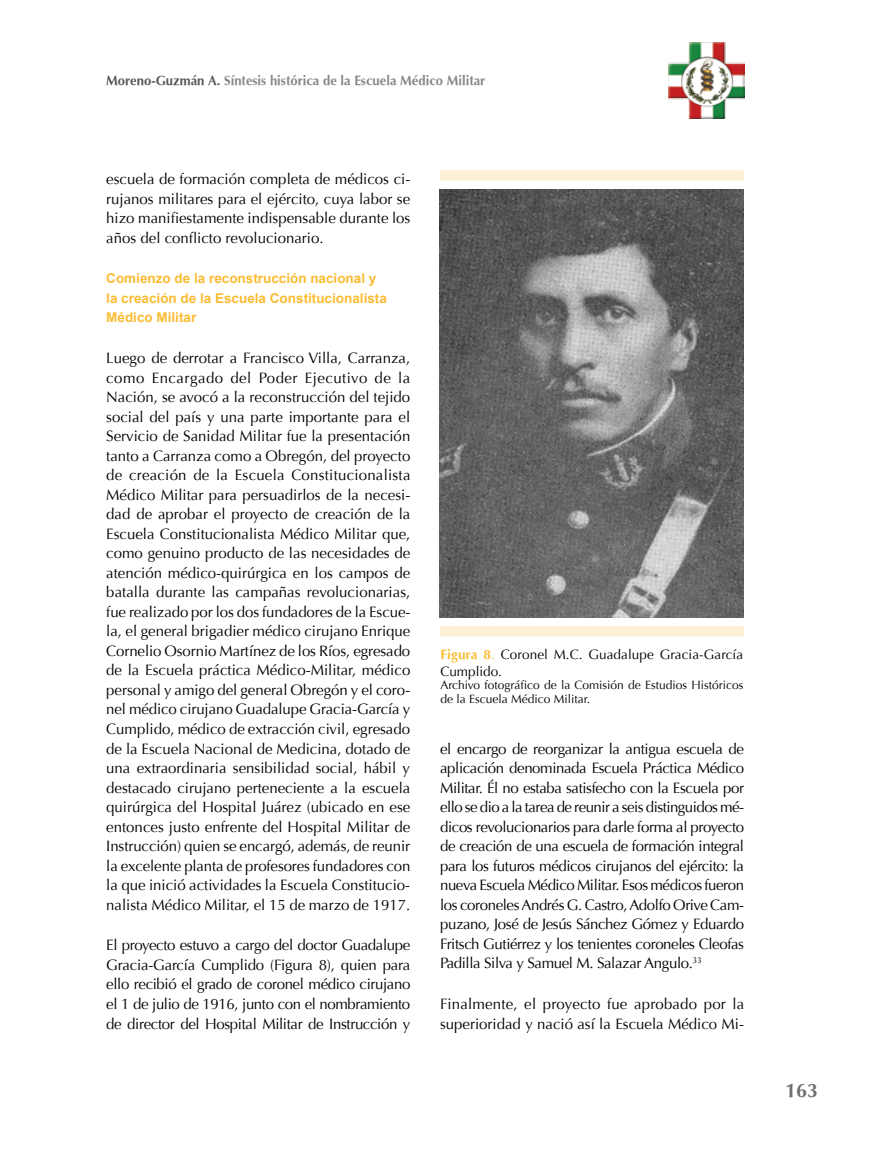
<style>
.page{position:relative;width:893px;height:1149px;background:#fff}
.page>*{position:absolute;margin:0;border:0;box-sizing:border-box;transform-origin:0 0}
.t1{font:700 19.5px "Optima";color:#706f6f}
.t2{font:15px/19.5px "Optima";color:#000;text-align:justify}
.t3{font:700 13.5px/19.5px "Arial";color:#fbbc33}
.t4{font:700 13.5px "Optima";color:#878787}
.t5{font:13.5px/16.5px "Optima";letter-spacing:.01em;color:#000}
.t6{font:12px/13.5px "Optima";color:#000}
.s1{color:#575756}
.s2{font-weight:700;color:#fbbc33}
.s3{color:#fbbc33}
</style>
<div class="page">
<img style="left:668px;top:42px;width:76px;height:76px">
<div style="left:440px;top:625px;width:304px;height:11px;background:#fef1d7"></div>
<div style="left:440px;top:170px;width:304px;height:11px;background:#fef1d7"></div>
<img style="left:440px;top:189px;width:303px;height:428px">
<p class="t4" style="left:106px;top:73px;width:381px"><span class="s1">Moreno-Guzmán A.</span> Síntesis histórica de la Escuela Médico Militar</p>
<p class="t2" style="left:106px;top:169px;width:306px">escuela de formación completa de médicos ci&shy;rujanos militares para el ejército, cuya labor se hizo manifiestamente indispensable durante los años del conflicto revolucionario.</p>
<p class="t3" style="left:106px;top:269px;width:282px">Comienzo de la reconstrucción nacional y la creación de la Escuela Constitucionalista<br>Médico Militar</p>
<p class="t2" style="left:106px;top:348px;width:306px">Luego de derrotar a Francisco Villa, Carranza, como Encargado del Poder Ejecutivo de la Nación, se avocó a la reconstrucción del tejido social del país y una parte importante para el Servicio de Sanidad Militar fue la presentación tanto a Carranza como a Obregón, del proyecto de creación de la Escuela Constitucionalista Médico Militar para persuadirlos de la necesi&shy;dad de aprobar el proyecto de creación de la Escuela Constitucionalista Médico Militar que, como genuino producto de las necesidades de atención médico-quirúrgica en los campos de batalla durante las campañas revolucionarias, fue realizado por los dos fundadores de la Escue&shy;la, el general brigadier médico cirujano Enrique Cornelio Osornio Martínez de los Ríos, egresado de la Escuela práctica Médico-Militar, médico personal y amigo del general Obregón y el coro&shy;nel médico cirujano Guadalupe Gracia-García y Cumplido, médico de extracción civil, egresado de la Escuela Nacional de Medicina, dotado de una extraordinaria sensibilidad social, hábil y destacado cirujano perteneciente a la escuela quirúrgica del Hospital Juárez (ubicado en ese entonces justo enfrente del Hospital Militar de Instrucción) quien se encargó, además, de reunir la excelente planta de profesores fundadores con la que inició actividades la Escuela Constitucio&shy;nalista Médico Militar, el 15 de marzo de 1917.</p>
<p class="t2" style="left:106px;top:935px;width:306px">El proyecto estuvo a cargo del doctor Guadalupe Gracia-García Cumplido (Figura 8), quien para ello recibió el grado de coronel médico cirujano el 1 de julio de 1916, junto con el nombramiento de director del Hospital Militar de Instrucción y</p>
<p class="t5" style="left:440px;top:646px;width:304px"><span class="s2">Figura 8</span><span class="s3">.</span> Coronel M.C. Guadalupe Gracia-García<br>Cumplido.</p>
<p class="t6" style="left:440px;top:678px;width:304px">Archivo fotográfico de la Comisión de Estudios Históricos de la Escuela Médico Militar.</p>
<p class="t2" style="left:440px;top:738px;width:306px">el encargo de reorganizar la antigua escuela de aplicación denominada Escuela Práctica Médico Militar. Él no estaba satisfecho con la Escuela por ello se dio a la tarea de reunir a seis distinguidos mé&shy;dicos revolucionarios para darle forma al proyecto de creación de una escuela de formación integral para los futuros médicos cirujanos del ejército: la nueva Escuela Médico Militar. Esos médicos fueron los coroneles Andrés G. Castro, Adolfo Orive Cam&shy;puzano, José de Jesús Sánchez Gómez y Eduardo Fritsch Gutiérrez y los tenientes coroneles Cleofas Padilla Silva y Samuel M. Salazar Angulo.<sup>33</sup></p>
<p class="t2" style="left:440px;top:994px;width:306px">Finalmente, el proyecto fue aprobado por la superioridad y nació así la Escuela Médico Mi-</p>
<h1 class="t1" style="left:785px;top:1079px;width:34px">163</h1>
</div>
